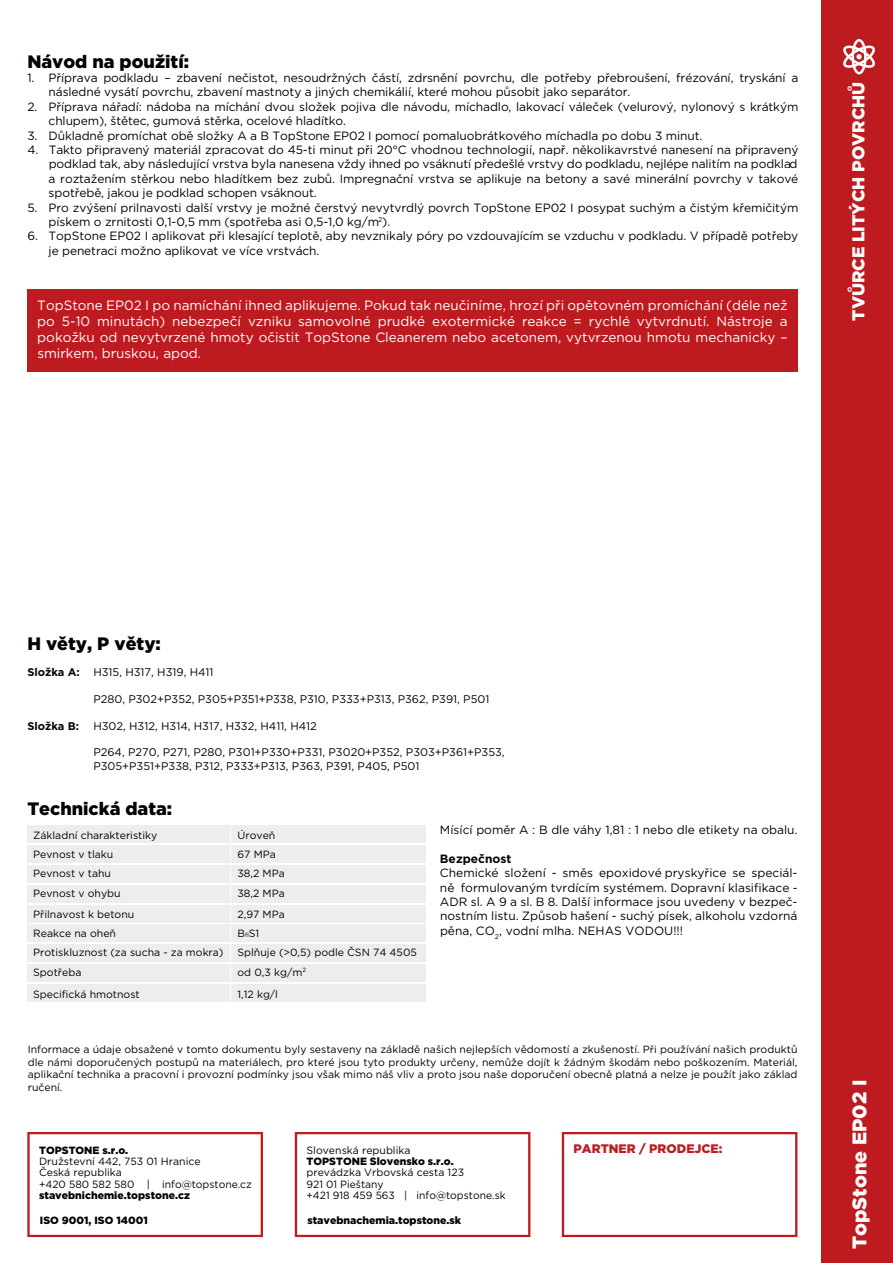
<style>
.page{position:relative;width:893px;height:1263px;background:#fff}
.page>*{position:absolute;margin:0;border:0;box-sizing:border-box;transform-origin:0 0}
.t1{font:900 19.8px "Gotham";color:#fff}
.t2{font:900 18px "Gotham";color:#020304}
.t3{font:900 17.25px "Gotham";color:#fff}
.t4{font:13.5px/16.2px "Gotham";color:#fff;text-align:justify}
.t5{font:900 12.45px "Gotham";color:#be1b20}
.t6{font:12px/14.4px "Gotham";letter-spacing:-.01em;color:#020304}
.t7{font:700 12px "Gotham";color:#020304}
.t8{font:11.1px/13.4px "Gotham";color:#020304}
.t9{font:700 11.1px "Gotham";color:#020304}
.t10{font:10.5px/19.5px "Gotham";color:#020304}
.t11{font:900 10.5px "Gotham";color:#020304}
.s1{font-weight:700}
.s2{font-size:6px}
</style>
<div class="page">
<div style="left:821px;top:0;width:72px;height:1263px;background:#be1b20"></div>
<svg style="left:843px;top:39px;width:32px;height:35px"></svg>
<svg style="left:27px;top:1132px;width:236px;height:105px"></svg>
<svg style="left:295px;top:1132px;width:235px;height:105px"></svg>
<svg style="left:562px;top:1132px;width:235px;height:105px"></svg>
<div style="left:27px;top:289px;width:770px;height:83px;background:#be1b20"></div>
<div style="left:27px;top:825px;width:203px;height:18px;background:#eeedee"></div>
<div style="left:27px;top:845px;width:203px;height:18px;background:#eeedee"></div>
<div style="left:27px;top:865px;width:203px;height:18px;background:#eeedee"></div>
<div style="left:27px;top:885px;width:203px;height:17px;background:#eeedee"></div>
<div style="left:232px;top:825px;width:194px;height:18px;background:#eeedee"></div>
<div style="left:232px;top:845px;width:194px;height:18px;background:#eeedee"></div>
<div style="left:232px;top:865px;width:194px;height:18px;background:#eeedee"></div>
<div style="left:232px;top:885px;width:194px;height:17px;background:#eeedee"></div>
<div style="left:27px;top:905px;width:203px;height:17px;background:#eeedee"></div>
<div style="left:27px;top:924px;width:203px;height:18px;background:#eeedee"></div>
<div style="left:27px;top:944px;width:203px;height:18px;background:#eeedee"></div>
<div style="left:27px;top:964px;width:203px;height:18px;background:#eeedee"></div>
<div style="left:232px;top:905px;width:194px;height:17px;background:#eeedee"></div>
<div style="left:232px;top:924px;width:194px;height:18px;background:#eeedee"></div>
<div style="left:232px;top:944px;width:194px;height:18px;background:#eeedee"></div>
<div style="left:232px;top:964px;width:194px;height:18px;background:#eeedee"></div>
<div style="left:27px;top:984px;width:203px;height:18px;background:#eeedee"></div>
<div style="left:232px;top:984px;width:194px;height:18px;background:#eeedee"></div>
<h2 class="t2" style="left:27px;top:49px;width:163px">Návod na použití:</h2>
<p class="t6" style="left:49px;top:70px;width:751px;text-indent:-21px">1. Příprava podkladu – zbavení nečistot, nesoudržných částí, zdrsnění povrchu, dle potřeby přebroušení, frézování, tryskání a následné vysátí povrchu, zbavení mastnoty a jiných chemikálií, které mohou působit jako separátor.</p>
<p class="t6" style="left:49px;top:99px;width:751px;text-indent:-21px">2. Příprava nářadí: nádoba na míchání dvou složek pojiva dle návodu, míchadlo, lakovací váleček (velurový, nylonový s krátkým chlupem), štětec, gumová stěrka, ocelové hladítko.</p>
<p class="t6" style="left:27px;top:128px;width:676px">3. Důkladně promíchat obě složky A a B TopStone EP02 I pomocí pomaluobrátkového míchadla po dobu 3 minut.</p>
<p class="t6" style="left:49px;top:142px;width:751px;text-align:justify;text-indent:-21px">4. Takto připravený materiál zpracovat do 45-ti minut při 20°C vhodnou technologií, např. několikavrstvé nanesení na připravený podklad tak, aby následující vrstva byla nanesena vždy ihned po vsáknutí předešlé vrstvy do podkladu, nejlépe nalitím na podklad a roztažením stěrkou nebo hladítkem bez zubů. Impregnační vrstva se aplikuje na betony a savé minerální povrchy v takové spotřebě, jakou je podklad schopen vsáknout.</p>
<p class="t6" style="left:49px;top:200px;width:751px;text-indent:-21px">5. Pro zvýšení prilnavosti další vrstvy je možné čerstvý nevytvrdlý povrch TopStone EP02 I posypat suchým a čistým křemičitým pískem o zrnitosti 0,1-0,5 mm (spotřeba asi 0,5-1,0 kg/m<sup>2</sup>).</p>
<p class="t6" style="left:49px;top:229px;width:751px;text-indent:-21px">6. TopStone EP02 I aplikovat při klesající teplotě, aby nevznikaly póry po vzdouvajícím se vzduchu v podkladu. V případě potřeby je penetraci možno aplikovat ve více vrstvách.</p>
<p class="t4" style="left:37px;top:296px;width:752px">TopStone EP02 I po namíchání ihned aplikujeme. Pokud tak neučiníme, hrozí při opětovném promíchání (déle než po 5-10 minutách) nebezpečí vzniku samovolné prudké exotermické reakce = rychlé vytvrdnutí. Nástroje a pokožku od nevytvrzené hmoty očistit TopStone Cleanerem nebo acetonem, vytvrzenou hmotu mechanicky – smirkem, bruskou, apod.</p>
<h3 class="t3" style="left:847px;top:321px;width:241px;rotate:-90deg">TVŮRCE LITÝCH POVRCHŮ</h3>
<h2 class="t2" style="left:27px;top:631px;width:135px">H věty, P věty:</h2>
<p class="t8" style="left:27px;top:666px;width:188px"><span class="s1">Složka A:</span> H315, H317, H319, H411</p>
<p class="t8" style="left:93px;top:692px;width:398px">P280, P302+P352, P305+P351+P338, P310, P333+P313, P362, P391, P501</p>
<p class="t9" style="left:27px;top:718px;width:53px">Složka B:</p>
<p class="t8" style="left:93px;top:719px;width:225px">H302, H312, H314, H317, H332, H411, H412</p>
<p class="t8" style="left:93px;top:745px;width:413px">P264, P270, P271, P280, P301+P330+P331, P3020+P352, P303+P361+P353,<br>P305+P351+P338, P312, P333+P313, P363, P391, P405, P501</p>
<h2 class="t2" style="left:27px;top:796px;width:146px">Technická data:</h2>
<p class="t10" style="left:33px;top:825px;width:126px;line-height:18.9px">Základní charakteristiky<br>Pevnost v tlaku</p>
<p class="t10" style="left:237px;top:825px;width:40px;line-height:18.9px">Úroveň<br>67 MPa</p>
<p class="t10" style="left:33px;top:863px;width:89px">Pevnost v tahu<br>Pevnost v ohybu</p>
<p class="t10" style="left:237px;top:863px;width:49px">38,2 MPa<br>38,2 MPa</p>
<p class="t10" style="left:33px;top:905px;width:103px;line-height:18.9px">Přilnavost k betonu<br>Reakce na oheň</p>
<p class="t10" style="left:237px;top:905px;width:49px;line-height:18.9px">2,97 MPa<br>B<span class="s2">fl</span>S1</p>
<p class="t10" style="left:33px;top:943px;width:192px">Protiskluznost (za sucha - za mokra)<br>Spotřeba</p>
<p class="t10" style="left:237px;top:943px;width:181px">Splňuje (&gt;0,5) podle ČSN 74 4505 od 0,3 kg/m<sup>2</sup></p>
<p class="t10" style="left:33px;top:984px;width:108px">Specifická hmotnost</p>
<p class="t10" style="left:237px;top:984px;width:42px">1,12 kg/l</p>
<p class="t6" style="left:440px;top:822px;width:359px">Mísící poměr A : B dle váhy 1,81 : 1 nebo dle etikety na obalu.</p>
<p class="t7" style="left:440px;top:851px;width:73px">Bezpečnost</p>
<p class="t6" style="left:440px;top:865px;width:359px;text-align:justify">Chemické složení - směs epoxidové pryskyřice se speciál&shy;ně formulovaným tvrdícím systémem. Dopravní klasifikace - ADR sl. A 9 a sl. B 8. Další informace jsou uvedeny v bezpeč&shy;nostním listu. Způsob hašení - suchý písek, alkoholu vzdorná pěna, CO<sub>2</sub>, vodní mlha. NEHAS VODOU!!!</p>
<p class="t10" style="left:28px;top:1043px;width:771px;line-height:12.6px;text-align:justify">Informace a údaje obsažené v tomto dokumentu byly sestaveny na základě našich nejlepších vědomostí a zkušeností. Při používání našich produktů dle námi doporučených postupů na materiálech, pro které jsou tyto produkty určeny, nemůže dojít k žádným škodám nebo poškozením. Materiál, aplikační technika a pracovní i provozní podmínky jsou však mimo náš vliv a proto jsou naše doporučení obecně platná a nelze je použít jako základ ručení.</p>
<p class="t11" style="left:39px;top:1143px;width:91px">TOPSTONE s.r.o.</p>
<p class="t10" style="left:39px;top:1155px;width:214px;line-height:11.2px">Družstevní 442, 753 01 Hranice<br>Česká republika<br>+420 580 582 580 | info@topstone.cz</p>
<p class="t11" style="left:39px;top:1188px;width:152px">stavebnichemie.topstone.cz</p>
<p class="t11" style="left:40px;top:1213px;width:109px">ISO 9001, ISO 14001</p>
<p class="t10" style="left:307px;top:1140px;width:106px">Slovenská republika</p>
<p class="t11" style="left:307px;top:1154px;width:149px">TOPSTONE Slovensko s.r.o.</p>
<p class="t10" style="left:307px;top:1167px;width:201px;line-height:11.4px">prevádzka Vrbovská cesta 123<br>921 01 Pieštany<br>+421 918 459 563 | info@topstone.sk</p>
<p class="t11" style="left:307px;top:1213px;width:155px">stavebnachemia.topstone.sk</p>
<p class="t5" style="left:574px;top:1140px;width:150px">PARTNER / PRODEJCE:</p>
<h1 class="t1" style="left:846px;top:1249px;width:170px;rotate:-90deg">TopStone EP02 I</h1>
</div>
